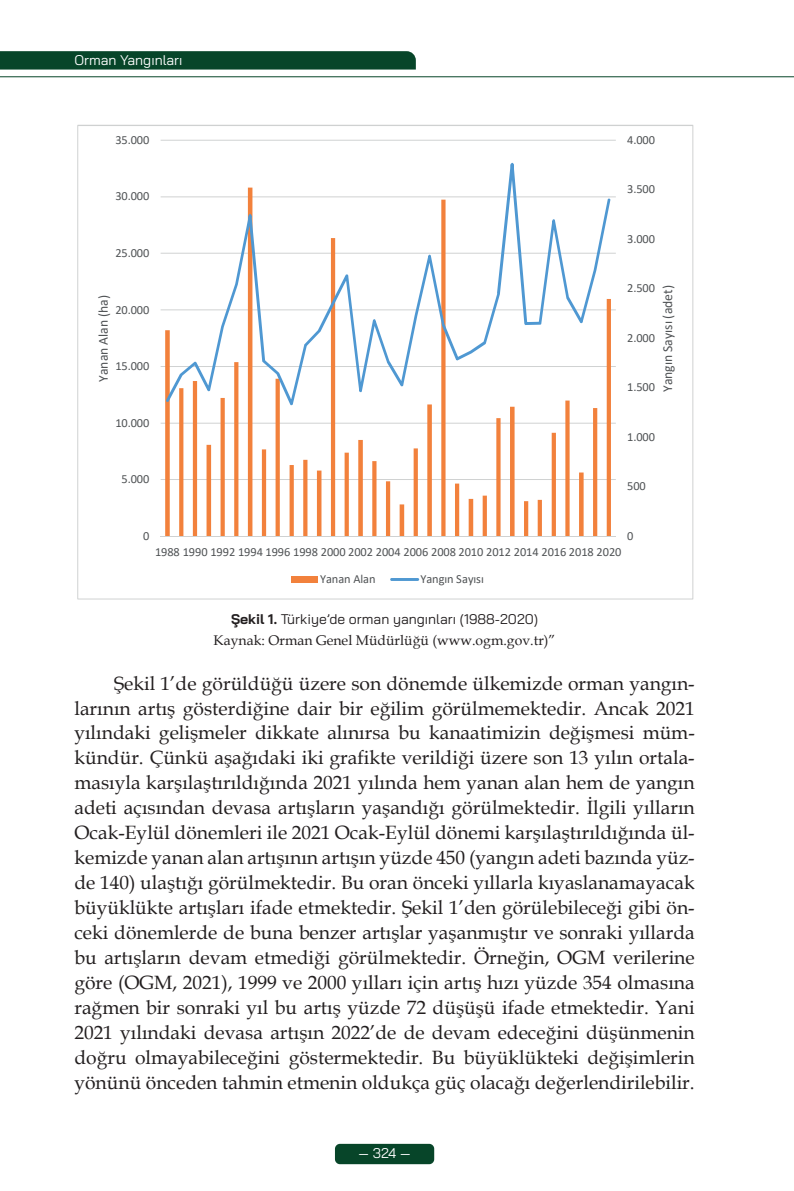
<style>
.page{position:relative;width:794px;height:1191px;background:#fff}
.page>*{position:absolute;margin:0;border:0;box-sizing:border-box;transform-origin:0 0}
.t1{font:19.25px/24.8px "Book Antiqua";color:#231f20;text-align:justify}
.t2{font:14px "Bai Jamjuree";color:#231f20}
.t3{font:14px "Book Antiqua";color:#231f20}
.t4{font:14px "Bai Jamjuree";color:#fff}
.t5{font:13.65px "Calibri";letter-spacing:-.005em;color:#505355}
.t6{font:12.42px "Calibri";letter-spacing:-.005em;color:#505355}
.s1{font-weight:700}
</style>
<div class="page">
<div style="left:335px;top:1143px;width:99px;height:21px;background:#074529;border-radius:5px"></div>
<hr style="left:0;top:76px;width:794px;height:1px;background:#074529">
<svg style="left:0;top:51px;width:416px;height:19px;background:#0f4b30"></svg>
<svg style="left:77px;top:125px;width:616px;height:474px"></svg>
<p class="t4" style="left:74px;top:48px;width:110px">Orman Yangınları</p>
<p class="t6" style="left:115px;top:131px;width:35px">35.000</p>
<p class="t6" style="left:115px;top:187px;width:35px">30.000</p>
<p class="t6" style="left:115px;top:244px;width:35px">25.000</p>
<p class="t5" style="left:94px;top:382px;width:88px;rotate:-90deg">Yanan Alan (ha)</p>
<p class="t6" style="left:115px;top:301px;width:35px">20.000</p>
<p class="t6" style="left:115px;top:357px;width:35px">15.000</p>
<p class="t6" style="left:115px;top:414px;width:35px">10.000</p>
<p class="t6" style="left:122px;top:470px;width:29px">5.000</p>
<p class="t6" style="left:143px;top:527px;width:8px">0</p>
<p class="t6" style="left:627px;top:131px;width:29px">4.000</p>
<p class="t6" style="left:627px;top:180px;width:29px">3.500</p>
<p class="t6" style="left:627px;top:230px;width:29px">3.000</p>
<p class="t6" style="left:627px;top:280px;width:29px">2.500</p>
<p class="t5" style="left:658px;top:392px;width:108px;rotate:-90deg">Yangın Sayısı (adet)</p>
<p class="t6" style="left:627px;top:329px;width:29px">2.000</p>
<p class="t6" style="left:627px;top:379px;width:29px">1.500</p>
<p class="t6" style="left:627px;top:428px;width:29px">1.000</p>
<p class="t6" style="left:627px;top:478px;width:20px">500</p>
<p class="t6" style="left:627px;top:527px;width:8px">0</p>
<p class="t6" style="left:155px;top:543px;width:468px">1988 1990 1992 1994 1996 1998 2000 2002 2004 2006 2008 2010 2012 2014 2016 2018 2020</p>
<p class="t6" style="left:320px;top:570px;width:57px">Yanan Alan</p>
<p class="t6" style="left:420px;top:570px;width:65px">Yangın Sayısı</p>
<p class="t2" style="left:231px;top:607px;width:308px"><span class="s1">Şekil 1.</span> Türkiye’de orman yangınları (1988-2020)</p>
<p class="t3" style="left:214px;top:630px;width:343px">Kaynak: Orman Genel Müdürlüğü (www.ogm.gov.tr)”</p>
<p class="t1" style="left:74px;top:670px;width:622px;text-indent:40px">Şekil 1’de görüldüğü üzere son dönemde ülkemizde orman yangın&shy;larının artış gösterdiğine dair bir eğilim görülmemektedir. Ancak 2021 yılındaki gelişmeler dikkate alınırsa bu kanaatimizin değişmesi müm&shy;kündür. Çünkü aşağıdaki iki grafikte verildiği üzere son 13 yılın ortala&shy;masıyla karşılaştırıldığında 2021 yılında hem yanan alan hem de yangın adeti açısından devasa artışların yaşandığı görülmektedir. İlgili yılların Ocak-Eylül dönemleri ile 2021 Ocak-Eylül dönemi karşılaştırıldığında ül&shy;kemizde yanan alan artışının artışın yüzde 450 (yangın adeti bazında yüz&shy;de 140) ulaştığı görülmektedir. Bu oran önceki yıllarla kıyaslanamayacak büyüklükte artışları ifade etmektedir. Şekil 1’den görülebileceği gibi ön&shy;ceki dönemlerde de buna benzer artışlar yaşanmıştır ve sonraki yıllarda bu artışların devam etmediği görülmektedir. Örneğin, OGM verilerine göre (OGM, 2021), 1999 ve 2000 yılları için artış hızı yüzde 354 olmasına rağmen bir sonraki yıl bu artış yüzde 72 düşüşü ifade etmektedir. Yani 2021 yılındaki devasa artışın 2022’de de devam edeceğini düşünmenin doğru olmayabileceğini göstermektedir. Bu büyüklükteki değişimlerin yönünü önceden tahmin etmenin oldukça güç olacağı değerlendirilebilir.</p>
<p class="t4" style="left:359px;top:1141px;width:53px">— 324 —</p>
</div>
